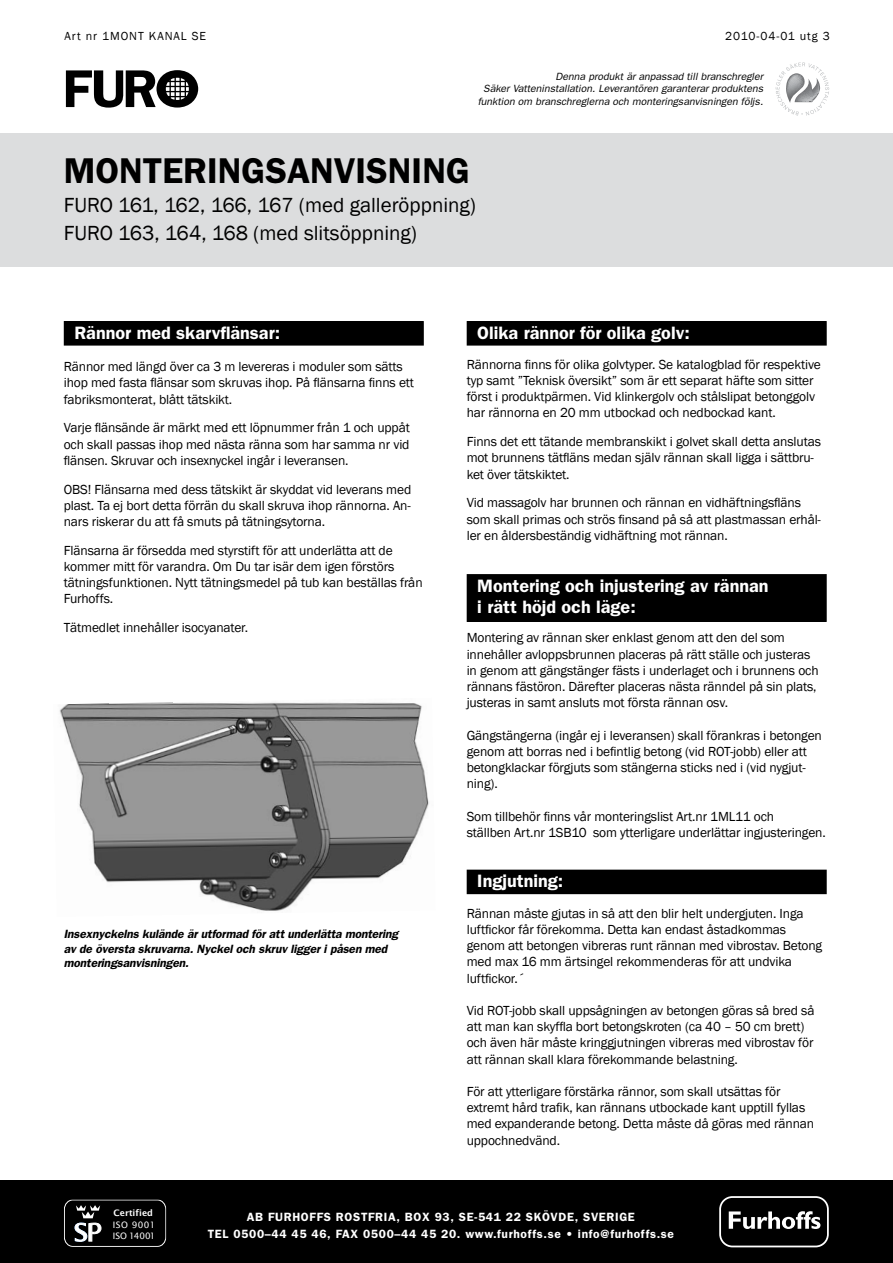
<style>
.page{position:relative;width:893px;height:1263px;background:#fff}
.page>*{position:absolute;margin:0;border:0;box-sizing:border-box;transform-origin:0 0}
.t1{font:600 36px "Franklin Gothic";color:#000}
.t2{font:21px/28.5px "Franklin Gothic";color:#000}
.t3{font:600 18px/21px "Franklin Gothic";color:#fff}
.t4{font:13.5px/16.2px "Franklin Gothic";letter-spacing:-.01em;color:#000}
.t5{font:italic 600 12px/14.4px "Franklin Gothic";letter-spacing:-.01em;color:#000}
.t6{font:600 12px/16.5px "Franklin Gothic";letter-spacing:.055em;color:#fff;text-align:center}
.t7{font:12px "Franklin Gothic";letter-spacing:.08em;color:#000}
.t8{font:italic 10.5px/12.6px "Franklin Gothic";color:#000;text-align:right}
.t9{font:8.85px/10.6px "Lucida Sans";color:#fff}
.t10{font:600 8.85px "Lucida Sans";color:#fff}
</style>
<div class="page">
<img style="left:59px;top:702px;width:370px;height:209px">
<div style="left:0;top:133px;width:893px;height:134px;background:#dcddde"></div>
<svg style="left:776px;top:62px;width:53px;height:54px"></svg>
<div style="left:0;top:1181px;width:893px;height:82px;background:#000"></div>
<svg style="left:64px;top:1199px;width:102px;height:48px"></svg>
<svg style="left:717px;top:1194px;width:114px;height:55px"></svg>
<svg style="left:719px;top:1196px;width:110px;height:51px"></svg>
<svg style="left:66px;top:70px;width:132px;height:38px"></svg>
<div style="left:65px;top:322px;width:358px;height:23px;background:#000"></div>
<div style="left:64px;top:321px;width:360px;height:25px;border:2px solid #000"></div>
<div style="left:467px;top:575px;width:359px;height:46px;background:#000"></div>
<div style="left:467px;top:574px;width:360px;height:48px;border:2px solid #000"></div>
<div style="left:467px;top:322px;width:359px;height:23px;background:#000"></div>
<div style="left:467px;top:321px;width:360px;height:25px;border:2px solid #000"></div>
<div style="left:467px;top:870px;width:359px;height:23px;background:#000"></div>
<div style="left:467px;top:870px;width:360px;height:24px;border:2px solid #000"></div>
<p class="t7" style="left:64px;top:29px;width:143px">Art nr 1MONT KANAL SE</p>
<p class="t7" style="left:725px;top:29px;width:106px">2010-04-01 utg 3</p>
<p class="t8" style="left:478px;top:70px;width:287px">Denna produkt är anpassad till branschregler<br>Säker Vatteninstallation. Leverantören garanterar produktens funktion om branschreglerna och monteringsanvisningen följs.</p>
<h1 class="t1" style="left:64px;top:150px;width:408px">MONTERINGSANVISNING</h1>
<h2 class="t2" style="left:64px;top:191px;width:414px">Furo 161, 162, 166, 167 (med galleröppning)<br>Furo 163, 164, 168 (med slitsöppning)</h2>
<h3 class="t3" style="left:74px;top:322px;width:207px">Rännor med skarvflänsar:</h3>
<p class="t4" style="left:64px;top:359px;width:352px">Rännor med längd över ca 3 m levereras i moduler som sätts ihop med fasta flänsar som skruvas ihop. På flänsarna finns ett fabriksmonterat, blått tätskikt.</p>
<p class="t4" style="left:64px;top:420px;width:348px;text-align:justify">Varje flänsände är märkt med ett löpnummer från 1 och uppåt och skall passas ihop med nästa ränna som har samma nr vid flänsen. Skruvar och insexnyckel ingår i leveransen.</p>
<p class="t4" style="left:64px;top:481px;width:349px;text-align:justify">OBS! Flänsarna med dess tätskikt är skyddat vid leverans med plast. Ta ej bort detta förrän du skall skruva ihop rännorna. An&shy;nars riskerar du att få smuts på tätningsytorna.</p>
<p class="t4" style="left:64px;top:542px;width:360px">Flänsarna är försedda med styrstift för att underlätta att de kommer mitt för varandra. Om Du tar isär dem igen förstörs tätningsfunktionen. Nytt tätningsmedel på tub kan beställas från Furhoffs.</p>
<p class="t4" style="left:64px;top:620px;width:186px">Tätmedlet innehåller isocyanater.</p>
<p class="t5" style="left:64px;top:926px;width:336px">Insexnyckelns kulände är utformad för att underlätta montering av de översta skruvarna. Nyckel och skruv ligger i påsen med monteringsanvisningen.</p>
<h3 class="t3" style="left:477px;top:322px;width:214px">Olika rännor för olika golv:</h3>
<p class="t4" style="left:467px;top:356px;width:356px">Rännorna finns för olika golvtyper. Se katalogblad för respektive typ samt ”Teknisk översikt” som är ett separat häfte som sitter först i produktpärmen. Vid klinkergolv och stålslipat betonggolv har rännorna en 20 mm utbockad och nedbockad kant.</p>
<p class="t4" style="left:467px;top:434px;width:356px">Finns det ett tätande membranskikt i golvet skall detta anslutas mot brunnens tätfläns medan själv rännan skall ligga i sättbru&shy;ket över tätskiktet.</p>
<p class="t4" style="left:467px;top:495px;width:356px">Vid massagolv har brunnen och rännan en vidhäftningsfläns som skall primas och strös finsand på så att plastmassan erhål&shy;ler en åldersbeständig vidhäftning mot rännan.</p>
<h3 class="t3" style="left:477px;top:575px;width:293px">Montering och injustering av rännan i rätt höjd och läge:</h3>
<p class="t4" style="left:467px;top:630px;width:353px">Montering av rännan sker enklast genom att den del som innehåller avloppsbrunnen placeras på rätt ställe och justeras in genom att gängstänger fästs i underlaget och i brunnens och rännans fästöron. Därefter placeras nästa ränndel på sin plats, justeras in samt ansluts mot första rännan osv.</p>
<p class="t4" style="left:467px;top:727px;width:357px">Gängstängerna (ingår ej i leveransen) skall förankras i betongen genom att borras ned i befintlig betong (vid ROT-jobb) eller att betongklackar förgjuts som stängerna sticks ned i (vid nygjut&shy;ning).</p>
<p class="t4" style="left:467px;top:808px;width:361px">Som tillbehör finns vår monteringslist Art.nr 1ML11 och<br>ställben Art.nr 1SB10 som ytterligare underlättar ingjusteringen.</p>
<h3 class="t3" style="left:477px;top:870px;width:88px">Ingjutning:</h3>
<p class="t4" style="left:467px;top:905px;width:357px">Rännan måste gjutas in så att den blir helt undergjuten. Inga luftfickor får förekomma. Detta kan endast åstadkommas genom att betongen vibreras runt rännan med vibrostav. Betong med max 16 mm ärtsingel rekommenderas för att undvika luftfickor.´</p>
<p class="t4" style="left:467px;top:1003px;width:349px">Vid ROT-jobb skall uppsågningen av betongen göras så bred så att man kan skyffla bort betongskroten (ca 40 – 50 cm brett) och även här måste kringgjutningen vibreras med vibrostav för att rännan skall klara förekommande belastning.</p>
<p class="t4" style="left:467px;top:1084px;width:349px">För att ytterligare förstärka rännor, som skall utsättas för extremt hård trafik, kan rännans utbockade kant upptill fyllas med expanderande betong. Detta måste då göras med rännan uppochnedvänd.</p>
<p class="t10" style="left:114px;top:1208px;width:41px">Certified</p>
<p class="t9" style="left:113px;top:1219px;width:44px">ISO 9001<br>ISO 14001</p>
<p class="t6" style="left:208px;top:1208px;width:468px">AB FURHOFFS ROSTFRIA, BOX 93, SE-541 22 SKÖVDE, SVERIGE<br>TEL 0500–44 45 46, FAX 0500–44 45 20. www.furhoffs.se • info@furhoffs.se</p>
</div>
